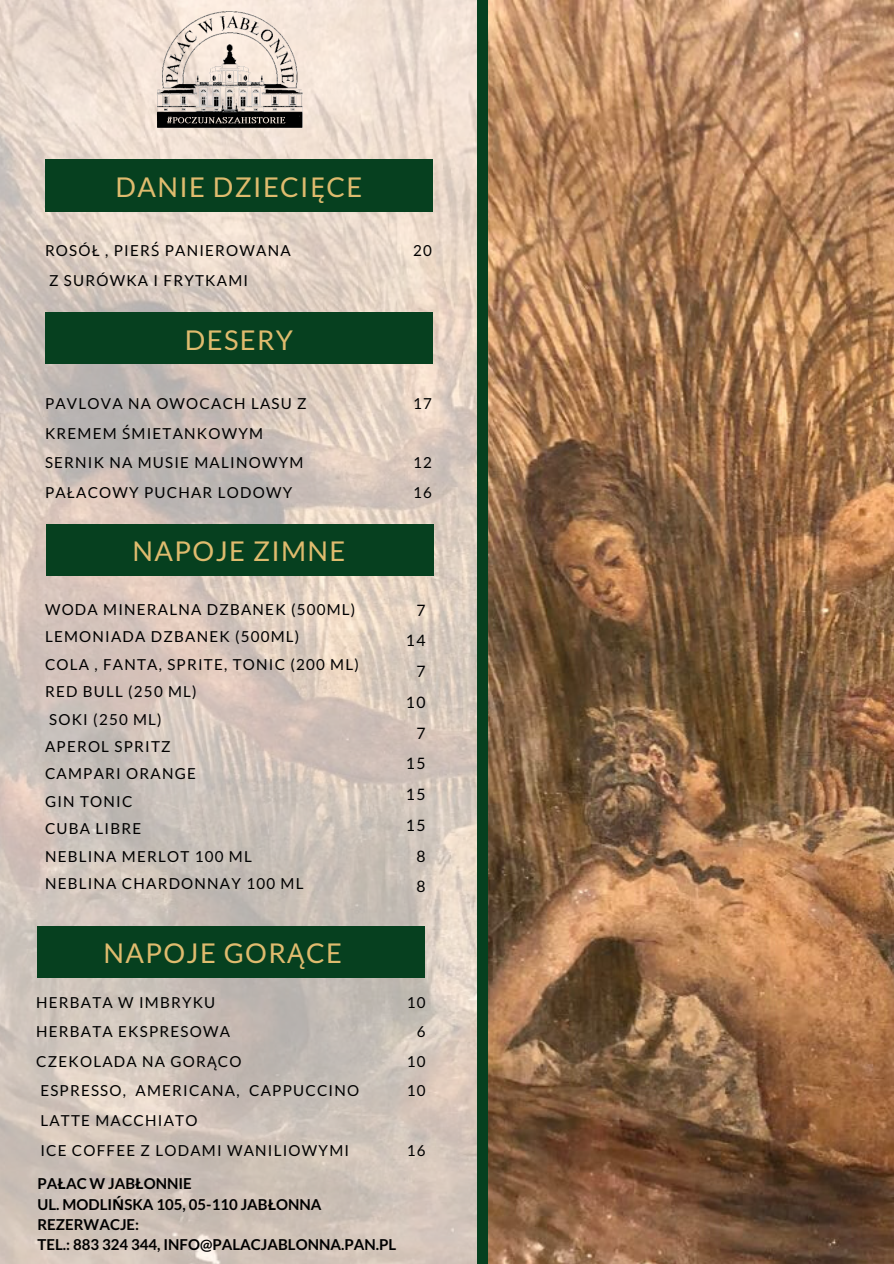
<style>
.page{position:relative;width:894px;height:1264px;background:#fff}
.page>*{position:absolute;margin:0;border:0;box-sizing:border-box;transform-origin:0 0}
.t1{font:27.3px "Lato";letter-spacing:.05em;color:#dfbb6e}
.t2{font:15.75px/30.8px "Lato";letter-spacing:.08em;color:#000;text-align:right}
.t3{font:15.15px/29.5px "Lato";letter-spacing:.08em;color:#000}
.t4{font:700 15px/20.2px "Lato";color:#000}
.s1{font-family:"Noto Sans"}
</style>
<div class="page">
<img style="left:0;top:0;width:477px;height:1263px">
<img style="left:488px;top:0;width:405px;height:1263px">
<div style="left:45px;top:312px;width:387px;height:52px;background:#06401f"></div>
<div style="left:45px;top:159px;width:387px;height:52px;background:#06401f"></div>
<div style="left:46px;top:524px;width:387px;height:52px;background:#06401f"></div>
<img style="left:157px;top:10px;width:149px;height:120px">
<div style="left:37px;top:926px;width:388px;height:51px;background:#06401f"></div>
<div style="left:477px;top:0;width:11px;height:1263px;background:#06401f"></div>
<h1 class="t1" style="left:115px;top:170px;width:248px">DANIE DZIECI<span class="s1">Ę</span>CE</h1>
<p class="t3" style="left:45px;top:236px;width:247px">ROSÓ<span class="s1">Ł</span> , PIER<span class="s1">Ś</span> PANIEROWANA<br>Z SURÓWKA I FRYTKAMI</p>
<p class="t3" style="left:413px;top:236px;width:20px">20</p>
<h1 class="t1" style="left:185px;top:323px;width:110px">DESERY</h1>
<p class="t3" style="left:45px;top:388px;width:263px">PAVLOVA NA OWOCACH LASU Z<br>KREMEM <span class="s1">Ś</span>MIETANKOWYM<br>SERNIK NA MUSIE MALINOWYM<br>PA<span class="s1">Ł</span>ACOWY PUCHAR LODOWY</p>
<p class="t3" style="left:413px;top:388px;width:20px">17</p>
<p class="t3" style="left:413px;top:447px;width:20px">12<br>16</p>
<h1 class="t1" style="left:133px;top:533px;width:214px">NAPOJE ZIMNE</h1>
<p class="t3" style="left:45px;top:595px;width:315px;line-height:27.5px">WODA MINERALNA DZBANEK (500ML)<br>LEMONIADA DZBANEK (500ML)<br>COLA , FANTA, SPRITE, TONIC (200 ML)<br>RED BULL (250 ML)<br>SOKI (250 ML)<br>APEROL SPRITZ<br>CAMPARI ORANGE<br>GIN TONIC<br>CUBA LIBRE<br>NEBLINA MERLOT 100 ML<br>NEBLINA CHARDONNAY 100 ML</p>
<p class="t2" style="left:406px;top:594px;width:21px">7<br>14<br>7<br>10<br>7<br>15<br>15<br>15<br>8<br>8</p>
<h1 class="t1" style="left:103px;top:935px;width:240px">NAPOJE GOR<span class="s1">Ą</span>CE</h1>
<p class="t3" style="left:36px;top:987px;width:324px">HERBATA W IMBRYKU<br>HERBATA EKSPRESOWA<br>CZEKOLADA NA GOR<span class="s1">Ą</span>CO<br>ESPRESSO, AMERICANA, CAPPUCCINO<br>LATTE MACCHIATO<br>ICE COFFEE Z LODAMI WANILIOWYMI</p>
<p class="t3" style="left:406px;top:987px;width:20px;text-align:right">10<br>6<br>10<br>10</p>
<p class="t3" style="left:406px;top:1134px;width:20px">16</p>
<p class="t4" style="left:37px;top:1173px;width:360px">PA<span class="s1">Ł</span>AC W JAB<span class="s1">Ł</span>ONNIE<br>UL. MODLI<span class="s1">Ń</span>SKA 105, 05-110 JAB<span class="s1">Ł</span>ONNA<br>REZERWACJE:<br>TEL.: 883 324 344, INFO@PALACJABLONNA.PAN.PL</p>
</div>
